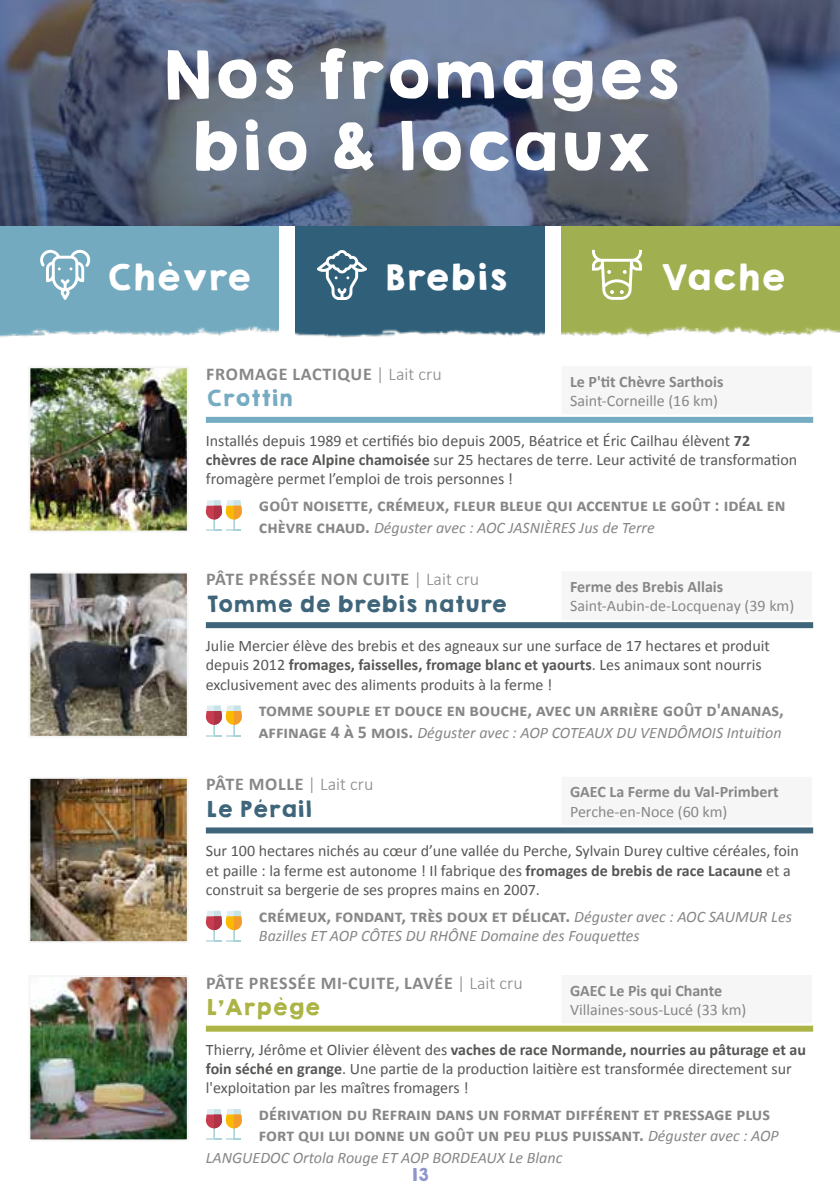
<style>
.page{position:relative;width:840px;height:1191px;background:#fff}
.page>*{position:absolute;margin:0;border:0;box-sizing:border-box;transform-origin:0 0}
.t1{font:60px/72px "KGHAPPY Solid";color:#fff;text-align:center}
.t2{font:32px "KGHAPPY Solid";color:#fff}
.t3{font:20px "KGHAPPY Solid";color:#3f657b}
.t4{font:20px "KGHAPPY Solid";color:#abb445}
.t5{font:20px "KGHAPPY Solid";color:#75acc1}
.t6{font:700 18px/21.6px "Calibri";color:#878787}
.t7{font:700 18px "Calibri";letter-spacing:.04em;color:#878787}
.t8{font:16px/19.2px "Calibri";color:#575756}
.t9{font:italic 16px "Calibri";color:#878787}
.t10{font:16px "Calibri";color:#878787}
.t11{font:700 16px "Calibri";color:#878787}
.t12{font:16px "KGHAPPY Solid";color:#8f96cb}
.s1{font-weight:300}
.s2{font-weight:700}
.s3{font-weight:700;font-style:normal;font-size:18px}
.s4{font-weight:400;font-style:italic;font-size:16px}
</style>
<div class="page">
<div style="left:295px;top:225px;width:249px;height:113px;background:#2f5f79"></div>
<div style="left:0;top:225px;width:278px;height:112px;background:#74aabf"></div>
<img style="left:561px;top:225px;width:278px;height:112px">
<svg style="left:0;top:0;width:839px;height:225px;background:#5b677f"></svg>
<img style="left:31px;top:780px;width:155px;height:160px">
<div style="left:28px;top:777px;width:161px;height:166px;border:2px solid #f6f6f6"></div>
<div style="left:206px;top:827px;width:606px;height:6px;background:#3f657b"></div>
<svg style="left:206px;top:911px;width:36px;height:31px"></svg>
<div style="left:561px;top:777px;width:249px;height:47px;background:#f6f6f6"></div>
<hr style="left:561px;top:777px;width:250px;height:1px;background:#f6f6f6">
<hr style="left:810px;top:778px;width:1px;height:46px;background:#f6f6f6">
<hr style="left:561px;top:824px;width:250px;height:1px;background:#f6f6f6">
<img style="left:31px;top:369px;width:155px;height:160px">
<div style="left:28px;top:366px;width:161px;height:166px;border:2px solid #f6f6f6"></div>
<div style="left:206px;top:417px;width:606px;height:6px;background:#75acc1"></div>
<svg style="left:206px;top:500px;width:36px;height:31px"></svg>
<div style="left:561px;top:367px;width:249px;height:47px;background:#f6f6f6"></div>
<hr style="left:561px;top:366px;width:250px;height:1px;background:#f6f6f6">
<hr style="left:810px;top:367px;width:1px;height:46px;background:#f6f6f6">
<hr style="left:561px;top:413px;width:250px;height:1px;background:#f6f6f6">
<img style="left:31px;top:574px;width:155px;height:161px">
<div style="left:28px;top:571px;width:161px;height:167px;border:2px solid #f6f6f6"></div>
<div style="left:206px;top:622px;width:606px;height:6px;background:#3f657b"></div>
<svg style="left:206px;top:705px;width:36px;height:31px"></svg>
<div style="left:561px;top:572px;width:249px;height:47px;background:#f6f6f6"></div>
<hr style="left:561px;top:571px;width:250px;height:1px;background:#f6f6f6">
<hr style="left:810px;top:572px;width:1px;height:46px;background:#f6f6f6">
<hr style="left:561px;top:618px;width:250px;height:1px;background:#f6f6f6">
<img style="left:31px;top:978px;width:155px;height:160px">
<div style="left:28px;top:975px;width:161px;height:166px;border:2px solid #f6f6f6"></div>
<div style="left:206px;top:1025px;width:606px;height:6px;background:#abb445"></div>
<svg style="left:206px;top:1109px;width:36px;height:31px"></svg>
<div style="left:561px;top:975px;width:249px;height:47px;background:#f6f6f6"></div>
<hr style="left:561px;top:975px;width:250px;height:1px;background:#f6f6f6">
<hr style="left:810px;top:976px;width:1px;height:46px;background:#f6f6f6">
<hr style="left:561px;top:1022px;width:250px;height:1px;background:#f6f6f6">
<svg style="left:591px;top:250px;width:50px;height:50px"></svg>
<svg style="left:40px;top:250px;width:50px;height:50px"></svg>
<svg style="left:317px;top:250px;width:50px;height:50px"></svg>
<h1 class="t1" style="left:160px;top:38px;width:520px">Nos fromages bio &amp; locaux</h1>
<h2 class="t2" style="left:106px;top:252px;width:146px">Chèvre</h2>
<h2 class="t2" style="left:383px;top:252px;width:125px">Brebis</h2>
<h2 class="t2" style="left:658px;top:252px;width:128px">Vache</h2>
<p class="t7" style="left:206px;top:362px;width:237px">FROMAGE LACTIQUE <span class="s1">| Lait cru</span></p>
<p class="t5" style="left:206px;top:383px;width:88px">Crottin</p>
<p class="t11" style="left:569px;top:371px;width:155px">Le P'tit Chèvre Sarthois</p>
<p class="t10" style="left:569px;top:390px;width:149px">Saint-Corneille (16 km)</p>
<p class="t8" style="left:206px;top:431px;width:592px">Installés depuis 1989 et certifiés bio depuis 2005, Béatrice et Éric Cailhau élèvent <span class="s2">72 chèvres de race Alpine chamoisée</span> sur 25 hectares de terre. Leur activité de transformation fromagère permet l’emploi de trois personnes !</p>
<p class="t6" style="left:259px;top:494px;width:528px">goût noisette, crémeux, fleur bleue qui accentue le goût : idéal en</p>
<p class="t9" style="left:259px;top:516px;width:397px"><span class="s3">chèvre chaud.</span> Déguster avec : AOC JASNIÈRES Jus de Terre</p>
<p class="t7" style="left:206px;top:567px;width:274px">PÂTE PRÉSSÉE NON CUITE <span class="s1">| Lait cru</span></p>
<p class="t3" style="left:206px;top:588px;width:302px">Tomme de brebis nature</p>
<p class="t11" style="left:569px;top:576px;width:155px">Ferme des Brebis Allais</p>
<p class="t10" style="left:569px;top:596px;width:225px">Saint-Aubin-de-Locquenay (39 km)</p>
<p class="t8" style="left:206px;top:636px;width:565px">Julie Mercier élève des brebis et des agneaux sur une surface de 17 hectares et produit depuis 2012 <span class="s2">fromages, faisselles, fromage blanc et yaourts</span>. Les animaux sont nourris exclusivement avec des aliments produits à la ferme !</p>
<p class="t6" style="left:259px;top:699px;width:526px">tomme souple et douce en bouche, avec un arrière goût d'ananas,</p>
<p class="t9" style="left:259px;top:721px;width:524px"><span class="s3">affinage 4 à 5 mois.</span> Déguster avec : AOP COTEAUX DU VENDÔMOIS Intuition</p>
<p class="t7" style="left:206px;top:773px;width:169px">PÂTE MOLLE <span class="s1">| Lait cru</span></p>
<p class="t3" style="left:206px;top:793px;width:107px">Le Pérail</p>
<p class="t11" style="left:569px;top:781px;width:210px">GAEC La Ferme du Val-Primbert</p>
<p class="t10" style="left:569px;top:801px;width:159px">Perche-en-Noce (60 km)</p>
<p class="t8" style="left:206px;top:841px;width:594px">Sur 100 hectares nichés au cœur d’une vallée du Perche, Sylvain Durey cultive céréales, foin et paille : la ferme est autonome ! Il fabrique des <span class="s2">fromages de brebis de race Lacaune</span> et a construit sa bergerie de ses propres mains en 2007.</p>
<p class="t6" style="left:259px;top:904px;width:534px">crémeux, fondant, très doux et délicat. <span class="s4">Déguster avec : AOC SAUMUR Les</span></p>
<p class="t9" style="left:259px;top:924px;width:382px">Bazilles ET AOP CÔTES DU RHÔNE Domaine des Fouquettes</p>
<p class="t7" style="left:206px;top:971px;width:318px">PÂTE PRESSÉE MI-CUITE, LAVÉE <span class="s1">| Lait cru</span></p>
<p class="t4" style="left:206px;top:991px;width:116px">L'Arpège</p>
<p class="t11" style="left:569px;top:980px;width:153px">GAEC Le Pis qui Chante</p>
<p class="t10" style="left:569px;top:999px;width:178px">Villaines-sous-Lucé (33 km)</p>
<p class="t8" style="left:206px;top:1039px;width:601px">Thierry, Jérôme et Olivier élèvent des <span class="s2">vaches de race Normande, nourries au pâturage et au foin séché en grange</span>. Une partie de la production laitière est transformée directement sur l'exploitation par les maîtres fromagers !</p>
<p class="t6" style="left:259px;top:1103px;width:521px">dérivation du Refrain dans un format différent et pressage plus fort qui lui donne un goût un peu plus puissant. <span class="s4">Déguster avec : AOP</span></p>
<p class="t9" style="left:206px;top:1146px;width:358px">LANGUEDOC Ortola Rouge ET AOP BORDEAUX Le Blanc</p>
<p class="t12" style="left:411px;top:1162px;width:19px">13</p>
</div>
